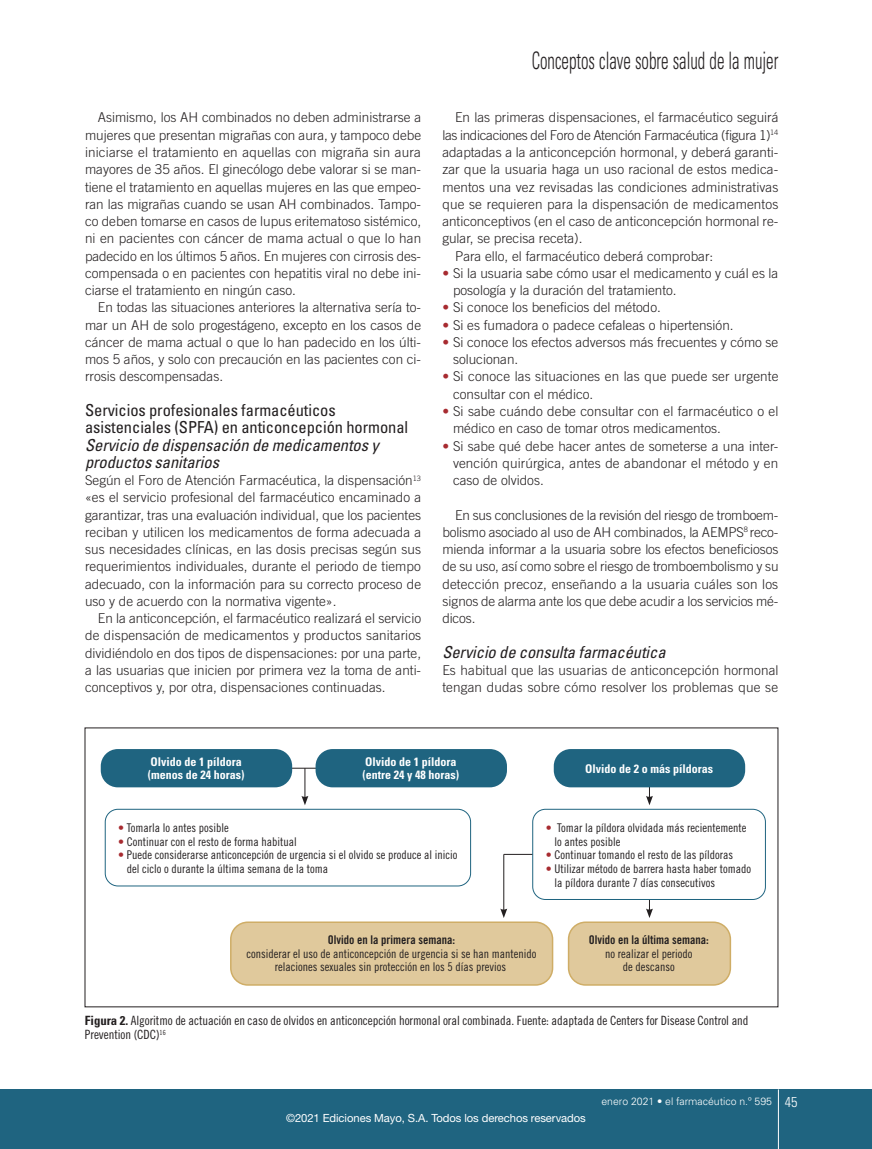
<style>
.page{position:relative;width:872px;height:1149px;background:#fff}
.page>*{position:absolute;margin:0;border:0;box-sizing:border-box;transform-origin:0 0}
.t1{font:300 condensed 24px "Univers LT Std";color:#231f20;scale:.7 1}
.LADILLO_3{font:italic condensed 16.5px/17.2px "Univers LT Std";letter-spacing:-.005em;color:#231f20}
.LADILLO_2{font:condensed 16.5px/17.2px "Univers LT Std";letter-spacing:-.005em;color:#231f20}
.TEXT_GENERAL{font:300 13.5px/17.2px "Trade Gothic LT Std";color:#231f20;text-align:justify}
.TEXT_GENERAL_sense_e{font:300 13.5px/17.2px "Trade Gothic LT Std";letter-spacing:.01em;color:#231f20;text-align:justify}
.PEU_DE_FIGURA{font:12.75px/13.5px "Trade Gothic LT Std Cn 18";letter-spacing:-.005em;color:#231f20}
.FIGURES_llegendes{font:12px/13.5px "Trade Gothic LT Std Cn 18";color:#231f20}
.FIGURES_llegendes_ne{font:700 condensed 12px/13.5px "Univers LT Std";color:#fff}
.FIGURES_llegendes-2{font:12px "Trade Gothic LT Std Bd Cn 20";color:#231f20}
.t2{font:11.25px "Helvetica Neue LT Std";letter-spacing:-.005em;color:#fff}
.t3{font:300 10.5px "Univers LT Std";color:#fff}
.s1{color:#a72b30}
.s2{font-family:"Univers LT Std";font-weight:700;font-stretch:condensed}
.s3{font-stretch:condensed;font-size:14.25px}
</style>
<div class="page">
<div style="left:0;top:1089px;width:872px;height:59px;background:#1f6480"></div>
<hr style="left:778px;top:1089px;width:1px;height:59px;background:#fff">
<div style="left:568px;top:921px;width:162px;height:63px;background:#e0c99c;border-radius:17px"></div>
<div style="left:568px;top:921px;width:163px;height:64px;border:2px solid #cfad66;border-radius:17px"></div>
<div style="left:231px;top:921px;width:321px;height:63px;background:#e0c99c;border-radius:17px"></div>
<div style="left:230px;top:921px;width:323px;height:64px;border:2px solid #cfad66;border-radius:17px"></div>
<div style="left:105px;top:808px;width:366px;height:77px;border:1px solid #1f6480;border-radius:13px"></div>
<hr style="left:304px;top:768px;width:1px;height:30px;background:#231f20">
<svg style="left:301px;top:795px;width:7px;height:10px"></svg>
<svg style="left:646px;top:787px;width:7px;height:18px"></svg>
<svg style="left:646px;top:899px;width:7px;height:18px"></svg>
<hr style="left:503px;top:854px;width:1px;height:56px;background:#231f20">
<svg style="left:500px;top:908px;width:7px;height:9px"></svg>
<div style="left:554px;top:748px;width:191px;height:39px;background:#1f6480;border-radius:17px"></div>
<hr style="left:287px;top:767px;width:46px;height:1px;background:#231f20">
<hr style="left:504px;top:853px;width:47px;height:1px;background:#231f20">
<div style="left:315px;top:748px;width:192px;height:39px;background:#1f6480;border-radius:17px"></div>
<div style="left:101px;top:748px;width:191px;height:39px;background:#1f6480;border-radius:17px"></div>
<div style="left:533px;top:809px;width:232px;height:90px;background:#fff;border-radius:13px"></div>
<div style="left:532px;top:808px;width:233px;height:91px;border:1px solid #1f6480;border-radius:13px"></div>
<p class="TEXT_GENERAL" style="left:85px;top:109px;width:338px;text-indent:13px">Asimismo, los AH combinados no deben administrarse a mujeres que presentan migrañas con aura, y tampoco debe iniciarse el tratamiento en aquellas con migraña sin aura mayores de 35 años. El ginecólogo debe valorar si se man&shy;tiene el tratamiento en aquellas mujeres en las que empeo&shy;ran las migrañas cuando se usan AH combinados. Tampo&shy;co deben tomarse en casos de lupus eritematoso sistémico, ni en pacientes con cáncer de mama actual o que lo han padecido en los últimos 5 años. En mujeres con cirrosis des&shy;compensada o en pacientes con hepatitis viral no debe ini&shy;ciarse el tratamiento en ningún caso.</p>
<p class="TEXT_GENERAL" style="left:85px;top:299px;width:337px;text-indent:13px">En todas las situaciones anteriores la alternativa sería to&shy;mar un AH de solo progestágeno, excepto en los casos de cáncer de mama actual o que lo han padecido en los últi&shy;mos 5 años, y solo con precaución en las pacientes con ci&shy;rrosis descompensadas.</p>
<p class="LADILLO_2" style="left:85px;top:401px;width:324px">Servicios profesionales farmacéuticos asistenciales (SPFA) en anticoncepción hormonal</p>
<p class="LADILLO_3" style="left:85px;top:436px;width:295px">Servicio de dispensación de medicamentos y productos sanitarios</p>
<p class="TEXT_GENERAL_sense_e" style="left:85px;top:471px;width:338px">Según el Foro de Atención Farmacéutica, la dispensación<sup>13 </sup>«es el servicio profesional del farmacéutico encaminado a garantizar, tras una evaluación individual, que los pacientes reciban y utilicen los medicamentos de forma adecuada a sus necesidades clínicas, en las dosis precisas según sus requerimientos individuales, durante el periodo de tiempo adecuado, con la información para su correcto proceso de uso y de acuerdo con la normativa vigente».</p>
<p class="TEXT_GENERAL" style="left:85px;top:609px;width:338px;text-indent:13px">En la anticoncepción, el farmacéutico realizará el servicio de dispensación de medicamentos y productos sanitarios dividiéndolo en dos tipos de dispensaciones: por una parte, a las usuarias que inicien por primera vez la toma de anti&shy;conceptivos y, por otra, dispensaciones continuadas.</p>
<h1 class="t1" style="left:531px;top:46px;width:354px">Conceptos clave sobre salud de la mujer</h1>
<p class="TEXT_GENERAL" style="left:442px;top:109px;width:337px;text-indent:13px">En las primeras dispensaciones, el farmacéutico seguirá las indicaciones del Foro de Atención Farmacéutica (figura 1)<sup>14 </sup>adaptadas a la anticoncepción hormonal, y deberá garanti&shy;zar que la usuaria haga un uso racional de estos medica&shy;mentos una vez revisadas las condiciones administrativas que se requieren para la dispensación de medicamentos anticonceptivos (en el caso de anticoncepción hormonal re&shy;gular, se precisa receta).</p>
<p class="TEXT_GENERAL" style="left:455px;top:247px;width:260px">Para ello, el farmacéutico deberá comprobar:</p>
<p class="TEXT_GENERAL" style="left:453px;top:264px;width:327px;text-indent:-11px"><span class="s1">•</span> Si la usuaria sabe cómo usar el medicamento y cuál es la posología y la duración del tratamiento.</p>
<p class="TEXT_GENERAL" style="left:442px;top:299px;width:220px"><span class="s1">•</span> Si conoce los beneficios del método.</p>
<p class="TEXT_GENERAL" style="left:442px;top:316px;width:293px"><span class="s1">•</span> Si es fumadora o padece cefaleas o hipertensión.</p>
<p class="TEXT_GENERAL" style="left:453px;top:333px;width:327px;text-indent:-11px"><span class="s1">•</span> Si conoce los efectos adversos más frecuentes y cómo se solucionan.</p>
<p class="TEXT_GENERAL" style="left:453px;top:368px;width:327px;text-indent:-11px"><span class="s1">•</span> Si conoce las situaciones en las que puede ser urgente consultar con el médico.</p>
<p class="TEXT_GENERAL" style="left:453px;top:402px;width:327px;text-indent:-11px"><span class="s1">•</span> Si sabe cuándo debe consultar con el farmacéutico o el médico en caso de tomar otros medicamentos.</p>
<p class="TEXT_GENERAL" style="left:453px;top:437px;width:327px;text-indent:-11px"><span class="s1">•</span> Si sabe qué debe hacer antes de someterse a una inter&shy;vención quirúrgica, antes de abandonar el método y en caso de olvidos.</p>
<p class="TEXT_GENERAL" style="left:442px;top:506px;width:338px;text-indent:13px">En sus conclusiones de la revisión del riesgo de tromboem&shy;bolismo asociado al uso de AH combinados, la AEMPS<sup>8</sup> reco&shy;mienda informar a la usuaria sobre los efectos beneficiosos de su uso, así como sobre el riesgo de tromboembolismo y su detección precoz, enseñando a la usuaria cuáles son los signos de alarma ante los que debe acudir a los servicios mé&shy;dicos.</p>
<p class="LADILLO_3" style="left:442px;top:643px;width:225px">Servicio de consulta farmacéutica</p>
<p class="TEXT_GENERAL_sense_e" style="left:442px;top:661px;width:338px">Es habitual que las usuarias de anticoncepción hormonal tengan dudas sobre cómo resolver los problemas que se</p>
<p class="FIGURES_llegendes_ne" style="left:148px;top:754px;width:98px">Olvido de 1 píldora (menos de 24 horas)</p>
<p class="FIGURES_llegendes_ne" style="left:362px;top:754px;width:98px">Olvido de 1 píldora (entre 24 y 48 horas)</p>
<p class="FIGURES_llegendes" style="left:118px;top:821px;width:112px"><span class="s1">•</span> Tomarla lo antes posible</p>
<p class="FIGURES_llegendes" style="left:118px;top:834px;width:180px"><span class="s1">•</span> Continuar con el resto de forma habitual</p>
<p class="FIGURES_llegendes" style="left:127px;top:848px;width:332px;text-indent:-9px"><span class="s1">•</span> Puede considerarse anticoncepción de urgencia si el olvido se produce al inicio del ciclo o durante la última semana de la toma</p>
<p class="FIGURES_llegendes_ne" style="left:585px;top:761px;width:129px">Olvido de 2 o más píldoras</p>
<p class="FIGURES_llegendes" style="left:554px;top:821px;width:193px;text-indent:-9px"><span class="s1">•</span> Tomar la píldora olvidada más recientemente lo antes posible</p>
<p class="FIGURES_llegendes" style="left:546px;top:848px;width:189px"><span class="s1">•</span> Continuar tomando el resto de las píldoras</p>
<p class="FIGURES_llegendes" style="left:554px;top:861px;width:198px;text-indent:-9px"><span class="s1">•</span> Utilizar método de barrera hasta haber tomado la píldora durante 7 días consecutivos</p>
<p class="FIGURES_llegendes-2" style="left:328px;top:932px;width:129px">Olvido en la primera semana:</p>
<p class="FIGURES_llegendes" style="left:246px;top:946px;width:291px;text-align:center">considerar el uso de anticoncepción de urgencia si se han mantenido relaciones sexuales sin protección en los 5 días previos</p>
<p class="FIGURES_llegendes-2" style="left:589px;top:932px;width:121px">Olvido en la última semana:</p>
<p class="FIGURES_llegendes" style="left:605px;top:946px;width:89px;text-align:center">no realizar el periodo de descanso</p>
<p class="PEU_DE_FIGURA" style="left:85px;top:1013px;width:665px"><span class="s2">Figura 2.</span> Algoritmo de actuación en caso de olvidos en anticoncepción hormonal oral combinada. Fuente: adaptada de Centers for Disease Control and<br>Prevention (CDC)<sup>16</sup></p>
<p class="t2" style="left:286px;top:1111px;width:301px">©2021 Ediciones Mayo, S.A. Todos los derechos reservados</p>
<p class="t3" style="left:601px;top:1094px;width:197px">enero 2021 • el farmacéutico n.º 595 <span class="s3">45</span></p>
</div>
